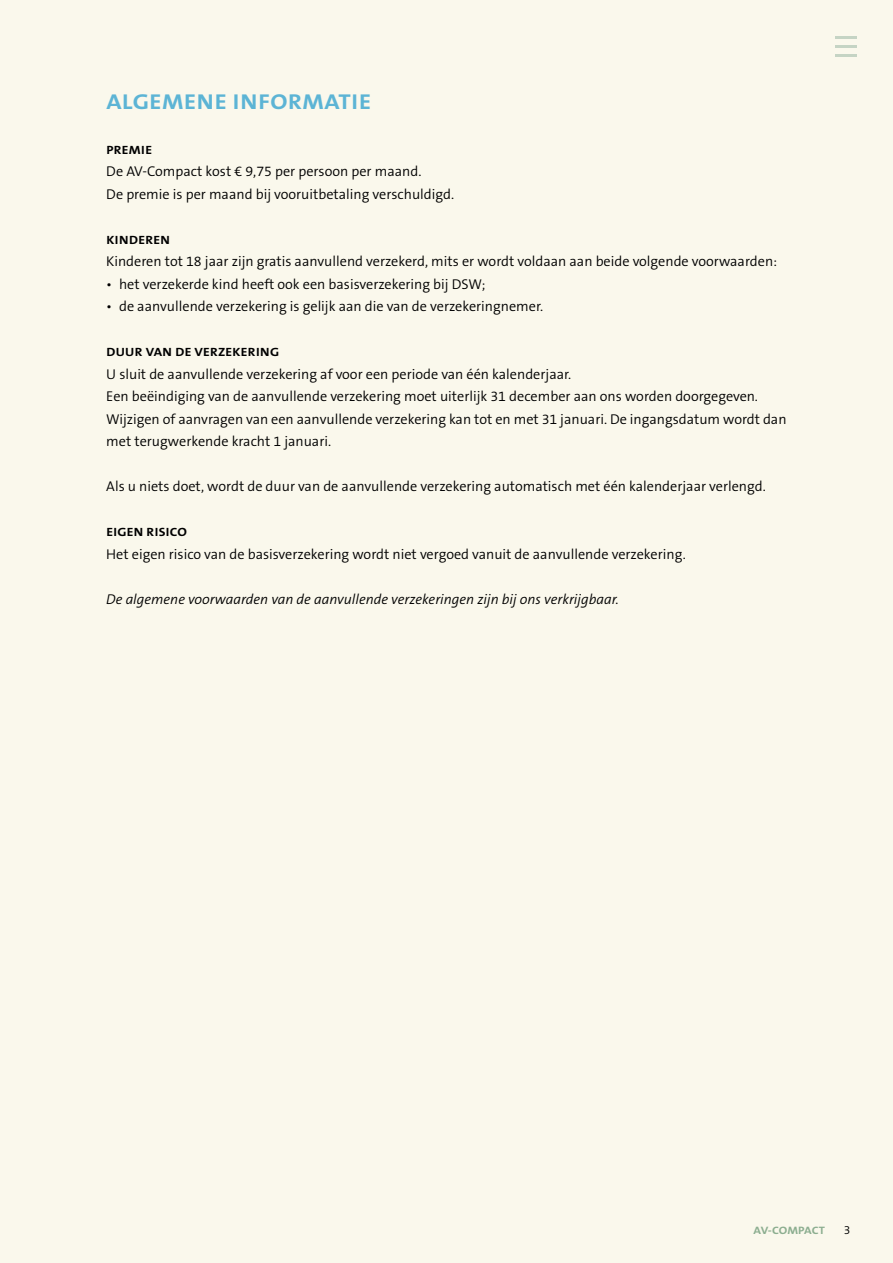
<style>
.page{position:relative;width:893px;height:1263px;background:#faf8ec}
.page>*{position:absolute;margin:0;border:0;box-sizing:border-box;transform-origin:0 0}
.t1{font:700 21.6px "The Sans B W7";letter-spacing:.025em;color:#5cb4d5;scale:1.13 1}
.t2{font:300 14.25px/22.5px "The Sans B W4";color:#000}
.t3{font:italic 300 14.25px "The Sans B W4";color:#000}
.t4{font:700 12px "The Sans B W7";letter-spacing:.025em;color:#000;scale:1.12 1}
.t5{font:300 12px "The Sans B W4";color:#000}
.t6{font:700 10.8px "The Sans B W7";color:#8cae90;scale:1.13 1}
</style>
<div class="page">
<hr style="left:836px;top:36px;width:21px;height:3px;background:#bfd1c0">
<hr style="left:836px;top:45px;width:21px;height:3px;background:#bfd1c0">
<hr style="left:836px;top:54px;width:21px;height:3px;background:#bfd1c0">
<h1 class="t1" style="left:106px;top:88px;width:236px">ALGEMENE INFORMATIE</h1>
<p class="t4" style="left:106px;top:142px;width:42px">PREMIE</p>
<p class="t2" style="left:106px;top:160px;width:349px">De AV-Compact kost € 9,75 per persoon per maand.<br>De premie is per maand bij vooruitbetaling verschuldigd.</p>
<p class="t4" style="left:106px;top:232px;width:58px">KINDEREN</p>
<p class="t2" style="left:106px;top:250px;width:672px">Kinderen tot 18 jaar zijn gratis aanvullend verzekerd, mits er wordt voldaan aan beide volgende voorwaarden:</p>
<p class="t2" style="left:106px;top:273px;width:381px">• het verzekerde kind heeft ook een basisverzekering bij DSW;</p>
<p class="t2" style="left:106px;top:295px;width:438px">• de aanvullende verzekering is gelijk aan die van de verzekeringnemer.</p>
<p class="t4" style="left:106px;top:345px;width:156px">DUUR VAN DE VERZEKERING</p>
<p class="t2" style="left:106px;top:363px;width:682px">U sluit de aanvullende verzekering af voor een periode van één kalenderjaar.<br>Een beëindiging van de aanvullende verzekering moet uiterlijk 31 december aan ons worden doorgegeven.<br>Wijzigen of aanvragen van een aanvullende verzekering kan tot en met 31 januari. De ingangsdatum wordt dan met terugwerkende kracht 1 januari.</p>
<p class="t2" style="left:106px;top:475px;width:661px">Als u niets doet, wordt de duur van de aanvullende verzekering automatisch met één kalenderjaar verlengd.</p>
<p class="t4" style="left:106px;top:525px;width:73px">EIGEN RISICO</p>
<p class="t2" style="left:106px;top:543px;width:581px">Het eigen risico van de basisverzekering wordt niet vergoed vanuit de aanvullende verzekering.</p>
<p class="t3" style="left:106px;top:590px;width:514px">De algemene voorwaarden van de aanvullende verzekeringen zijn bij ons verkrijgbaar.</p>
<p class="t6" style="left:754px;top:1223px;width:65px">AV-COMPACT</p>
<p class="t5" style="left:844px;top:1222px;width:8px">3</p>
</div>
